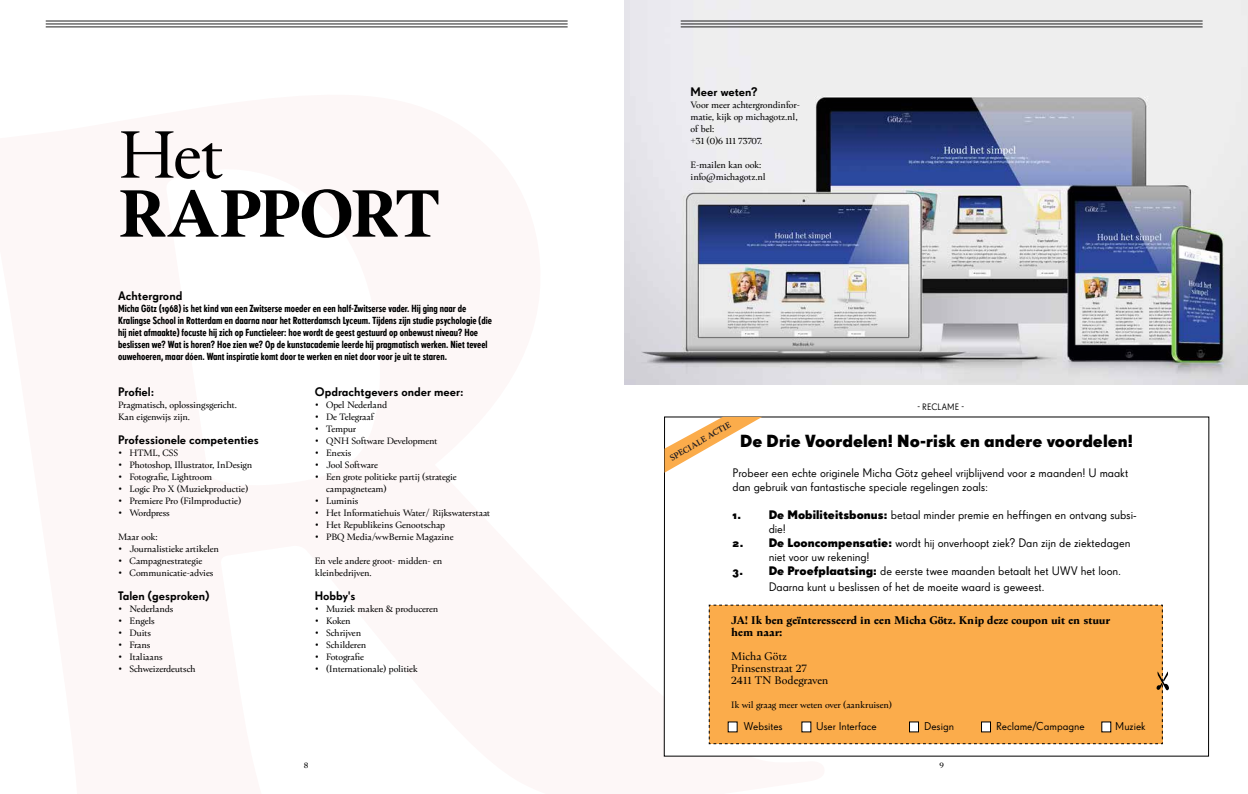
<style>
.page{position:relative;width:1248px;height:794px;background:#fff}
.page>*{position:absolute;margin:0;border:0;box-sizing:border-box;transform-origin:0 0}
.t1{font:700 72px "Kunda Book Premium";letter-spacing:-.03em;color:#000}
.t2{font:72px "Kunda Book Premium";color:#000}
.t3{font:700 17px "Super Grotesk Pro";color:#000}
.t4{font:12px/14px "Super Grotesk Pro";letter-spacing:-.01em;color:#000}
.t5{font:500 12px "Super Grotesk Pro";color:#000}
.t6{font:700 12px/12px "Kunda Book Premium";color:#000}
.t7{font:12px/12px "Kunda Book Premium";letter-spacing:-.01em;color:#000}
.t8{font:11px "Super Grotesk Pro";letter-spacing:-.005em;color:#000}
.t9{font:10px/12px "Kunda Book Premium";letter-spacing:-.02em;color:#000}
.t10{font:500 condensed 10px/12px "Super Grotesk Pro";color:#000}
.t11{font:600 9px "Kunda Book Premium";color:#241f21}
.t12{font:9px "Super Grotesk Pro";letter-spacing:.005em;color:#000}
.t13{font:9px "Kunda Book Premium";color:#000}
.s1{font-weight:700}
.s2{font-size:13px}
</style>
<div class="page">
<hr style="left:46px;top:21px;width:521px;height:1px;background:#000">
<hr style="left:46px;top:24px;width:521px;height:1px;background:#000">
<hr style="left:46px;top:27px;width:521px;height:1px;background:#000">
<img style="left:624px;top:0;width:623px;height:384px">
<hr style="left:680px;top:21px;width:522px;height:1px;background:#000">
<hr style="left:680px;top:24px;width:522px;height:1px;background:#000">
<hr style="left:680px;top:27px;width:522px;height:1px;background:#000">
<div style="left:825px;top:605px;width:343px;height:139px;background:#fbac4b"></div>
<svg style="left:624px;top:32px;width:201px;height:725px"></svg>
<h1 class="t2" style="left:118px;top:113px;width:107px">Het</h1>
<h1 class="t1" style="left:118px;top:172px;width:323px">RAPPORT</h1>
<p class="t5" style="left:118px;top:289px;width:66px">Achtergrond</p>
<p class="t10" style="left:118px;top:303px;width:375px">Micha Götz (1968) is het kind van een Zwitserse moeder en een half-Zwitserse vader. Hij ging naar de Kralingse School in Rotterdam en daarna naar het Rotterdamsch Lyceum. Tijdens zijn studie psychologie (die hij niet afmaakte) focuste hij zich op Functieleer: hoe wordt de geest gestuurd op onbewust niveau? Hoe beslissen we? Wat is horen? Hoe zien we? Op de kunstacademie leerde hij pragmatisch werken. Niet teveel ouwehoeren, maar dóen. Want inspiratie komt door te werken en niet door voor je uit te staren.</p>
<p class="t5" style="left:118px;top:385px;width:38px">Profiel:</p>
<p class="t9" style="left:118px;top:399px;width:120px">Pragmatisch, oplossingsgericht.<br>Kan eigenwijs zijn.</p>
<p class="t5" style="left:118px;top:433px;width:142px">Professionele competenties</p>
<p class="t9" style="left:118px;top:447px;width:62px">• HTML, CSS</p>
<p class="t9" style="left:118px;top:459px;width:136px">• Photoshop, Illustrator, InDesign</p>
<p class="t9" style="left:118px;top:471px;width:96px">• Fotografie, Lightroom</p>
<p class="t9" style="left:118px;top:483px;width:132px">• Logic Pro X (Muziekproductie)</p>
<p class="t9" style="left:118px;top:495px;width:124px">• Premiere Pro (Filmproductie)</p>
<p class="t9" style="left:118px;top:507px;width:53px">• Wordpress</p>
<p class="t9" style="left:118px;top:531px;width:41px">Maar ook:</p>
<p class="t9" style="left:118px;top:543px;width:102px">• Journalistieke artikelen</p>
<p class="t9" style="left:118px;top:555px;width:86px">• Campagnestrategie</p>
<p class="t9" style="left:118px;top:567px;width:97px">• Communicatie-advies</p>
<p class="t5" style="left:118px;top:589px;width:93px">Talen (gesproken)</p>
<p class="t9" style="left:118px;top:603px;width:57px">• Nederlands</p>
<p class="t9" style="left:118px;top:615px;width:38px">• Engels</p>
<p class="t9" style="left:118px;top:627px;width:34px">• Duits</p>
<p class="t9" style="left:118px;top:639px;width:34px">• Frans</p>
<p class="t9" style="left:118px;top:651px;width:46px">• Italiaans</p>
<p class="t9" style="left:118px;top:663px;width:79px">• Schweizerdeutsch</p>
<p class="t5" style="left:315px;top:385px;width:150px">Opdrachtgevers onder meer:</p>
<p class="t9" style="left:315px;top:399px;width:74px">• Opel Nederland</p>
<p class="t9" style="left:315px;top:411px;width:61px">• De Telegraaf</p>
<p class="t9" style="left:315px;top:423px;width:43px">• Tempur</p>
<p class="t9" style="left:315px;top:435px;width:124px">• QNH Software Development</p>
<p class="t9" style="left:315px;top:447px;width:38px">• Enexis</p>
<p class="t9" style="left:315px;top:459px;width:65px">• Jool Software</p>
<p class="t9" style="left:326px;top:471px;width:132px;text-indent:-11px">• Een grote politieke partij (strategie campagneteam)</p>
<p class="t9" style="left:315px;top:495px;width:45px">• Luminis</p>
<p class="t9" style="left:315px;top:507px;width:177px">• Het Informatiehuis Water/ Rijkswaterstaat</p>
<p class="t9" style="left:315px;top:519px;width:132px">• Het Republikeins Genootschap</p>
<p class="t9" style="left:315px;top:531px;width:140px">• PBQ Media/wwBernie Magazine</p>
<p class="t9" style="left:315px;top:555px;width:129px">En vele andere groot- midden- en kleinbedrijven.</p>
<p class="t5" style="left:315px;top:589px;width:42px">Hobby's</p>
<p class="t9" style="left:315px;top:603px;width:125px">• Muziek maken &amp; produceren</p>
<p class="t9" style="left:315px;top:615px;width:37px">• Koken</p>
<p class="t9" style="left:315px;top:627px;width:48px">• Schrijven</p>
<p class="t9" style="left:315px;top:639px;width:53px">• Schilderen</p>
<p class="t9" style="left:315px;top:651px;width:51px">• Fotografie</p>
<p class="t9" style="left:315px;top:663px;width:104px">• (Internationale) politiek</p>
<p class="t5" style="left:690px;top:85px;width:68px">Meer weten?</p>
<p class="t9" style="left:690px;top:99px;width:111px">Voor meer achtergrondinfor&shy;matie, kijk op michagotz.nl, of bel:<br>+31 (0)6 111 73707.</p>
<p class="t9" style="left:690px;top:159px;width:76px">E-mailen kan ook: info@michagotz.nl</p>
<p class="t12" style="left:917px;top:402px;width:48px">- RECLAME -</p>
<p class="t11" style="left:668px;top:454px;width:70px;rotate:-30deg">SPECIALE ACTIE</p>
<h2 class="t3" style="left:740px;top:430px;width:394px">De Drie Voordelen! No-risk en andere voordelen!</h2>
<p class="t4" style="left:732px;top:466px;width:397px">Probeer een echte originele Micha Götz geheel vrijblijvend voor 2 maanden! U maakt dan gebruik van fantastische speciale regelingen zoals:</p>
<p class="t4" style="left:768px;top:508px;width:369px;text-indent:-36px"><span class="s1">1. De Mobiliteitsbonus:</span> betaal minder premie en heffingen en ontvang subsi&shy;die!</p>
<p class="t4" style="left:768px;top:536px;width:363px;text-indent:-36px"><span class="s1">2. De Looncompensatie:</span> wordt hij onverhoopt ziek? Dan zijn de ziektedagen niet voor uw rekening!</p>
<p class="t4" style="left:768px;top:563px;width:354px;line-height:16px;text-indent:-36px"><span class="s1">3. De Proefplaatsing:</span> de eerste twee maanden betaalt het UWV het loon.<br>Daarna kunt u beslissen of het de moeite waard is geweest<span class="s2">.</span></p>
<p class="t6" style="left:731px;top:614px;width:380px">JA! Ik ben geïnteresseerd in een Micha Götz. Knip deze coupon uit en stuur hem naar:</p>
<p class="t7" style="left:731px;top:650px;width:99px">Micha Götz<br>Prinsenstraat 27<br>2411 TN Bodegraven</p>
<p class="t8" style="left:744px;top:720px;width:40px">Websites</p>
<p class="t8" style="left:816px;top:720px;width:62px">User Interface</p>
<p class="t8" style="left:924px;top:720px;width:31px">Design</p>
<p class="t8" style="left:996px;top:720px;width:90px">Reclame/Campagne</p>
<p class="t8" style="left:1115px;top:720px;width:32px">Muziek</p>
<p class="t9" style="left:731px;top:699px;width:162px">Ik wil graag meer weten over (aankruisen)</p>
<p class="t13" style="left:304px;top:760px;width:6px">8</p>
<p class="t13" style="left:939px;top:760px;width:6px">9</p>
</div>
